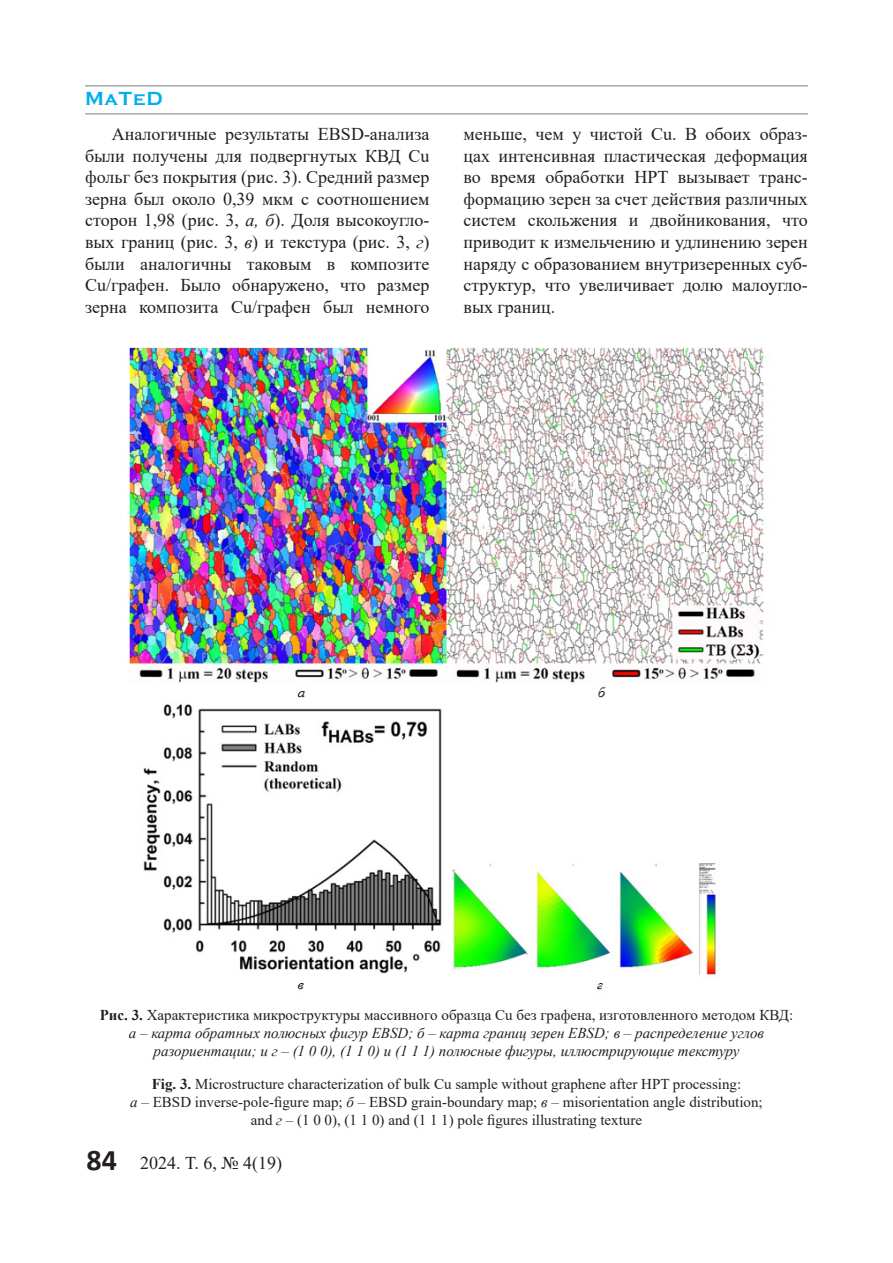
<style>
.page{position:relative;width:893px;height:1263px;background:#fff}
.page>*{position:absolute;margin:0;border:0;box-sizing:border-box;transform-origin:0 0}
.t1{font:700 19.5px "Copperplate Gothic";letter-spacing:.04em;color:#00aeef}
.t2{font:18px/21.6px "Times New Roman";color:#231f20;text-align:justify}
.t3{font:italic 15px/18px "Times New Roman";color:#231f20;text-align:center}
.t4{font:15px/18px "Times New Roman";color:#231f20;text-align:center}
.s1{font-style:italic}
.s2{font-weight:700;font-style:normal}
.s3{font-style:normal}
.s4{font-weight:700}
.s5{font-family:"Calibri";font-weight:700;font-size:30px}
</style>
<div class="page">
<hr style="left:85px;top:113px;width:723px;height:2px;background:#a8a9ad">
<hr style="left:85px;top:85px;width:723px;height:2px;background:#a8a9ad">
<img style="left:127px;top:347px;width:639px;height:643px">
<p class="t1" style="left:85px;top:88px;width:79px">MaTeD</p>
<p class="t2" style="left:85px;top:123px;width:346px;text-indent:27px">Аналогичные результаты EBSD-анализа были получены для подвергнутых КВД Cu фольг без покрытия (рис. 3). Средний размер зерна был около 0,39 мкм с соотношением сторон 1,98 (рис. 3, <span class="s1">а, б</span>). Доля высокоугло&shy;вых границ (рис. 3, <span class="s1">в</span>) и текстура (рис. 3, <span class="s1">г</span>) были аналогичны таковым в композите Cu/графен. Было обнаружено, что размер зерна композита Cu/графен был немного</p>
<p class="t2" style="left:463px;top:123px;width:346px">меньше, чем у чистой Cu. В обоих образ&shy;цах интенсивная пластическая деформация во время обработки HPT вызывает транс&shy;формацию зерен за счет действия различных систем скольжения и двойникования, что приводит к измельчению и удлинению зерен наряду с образованием внутризеренных суб&shy;структур, что увеличивает долю малоугло&shy;вых границ.</p>
<p class="t3" style="left:100px;top:1006px;width:695px"><span class="s2">Рис. 3.</span> <span class="s3">Характеристика микроструктуры массивного образца Cu без графена, изготовленного методом КВД: </span>а – карта обратных полюсных фигур EBSD; б – карта границ зерен EBSD; в – распределение углов разориентации; и г – (1 0 0), (1 1 0) и (1 1 1) полюсные фигуры, иллюстрирующие текстуру</p>
<p class="t4" style="left:130px;top:1075px;width:634px"><span class="s4">Fig. 3.</span> Microstructure characterization of bulk Cu sample without graphene after HPT processing:<br><span class="s1">а –</span> EBSD inverse-pole-figure map; <span class="s1">б –</span> EBSD grain-boundary map; <span class="s1">в –</span> misorientation angle distribution; and <span class="s1">г –</span> (1 0 0), (1 1 0) and (1 1 1) pole figures illustrating texture</p>
<p class="t2" style="left:87px;top:1152px;width:197px"><span class="s5">84</span> 2024. Т. 6, № 4(19)</p>
</div>
